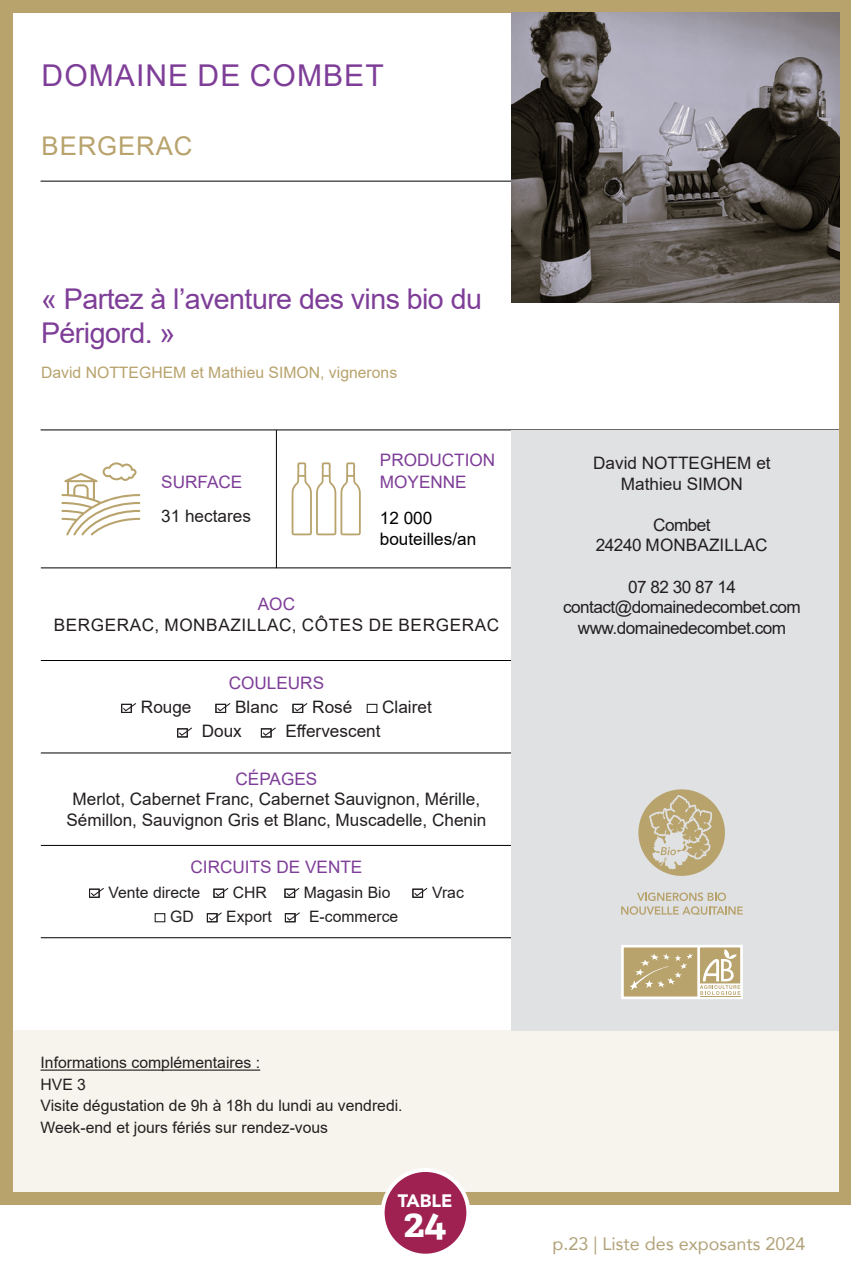
<style>
.page{position:relative;width:851px;height:1276px;background:#fff}
.page>*{position:absolute;margin:0;border:0;box-sizing:border-box;transform-origin:0 0}
.numero_table{font:700 39.9px "Adelle";color:#fff}
.t1{font:30px "Arial";letter-spacing:.035em;color:#7e3e98}
.t2{font:28.5px/34.2px "Arial";letter-spacing:-.02em;color:#7e3e98}
.t3{font:25.8px "Arial";letter-spacing:.035em;color:#b8a36d}
.t4{font:18px "Avenir";color:#b1a279}
.AOP{font:italic 18px "Avenir";color:#a29161}
.t5{font:900 18px "Avenir";color:#fff}
.t6{font:17.1px/20.7px "Arial";color:#231f20;text-align:center}
.t7{font:17.1px/20.7px "Arial";letter-spacing:-.03em;color:#231f20;text-align:center}
.t8{font:17.1px/22.2px "Arial";color:#7e3e98}
.t9{font:17.1px/20.7px "Arial";letter-spacing:.035em;color:#231f20;text-align:center}
.t10{font:17.1px/20.7px "Arial";color:#000}
.t11{font:15.6px/21.6px "Arial";color:#231f20}
.t12{font:15.6px "Arial";color:#b8a36d}
.s1{color:#7e3e98}
</style>
<div class="page">
<hr style="left:41px;top:429px;width:805px;height:1px;background:#000">
<div style="left:89px;top:888px;width:11px;height:10px;border:1px solid #231f20"></div>
<svg style="left:90px;top:888px;width:14px;height:9px"></svg>
<div style="left:213px;top:888px;width:11px;height:10px;border:1px solid #231f20"></div>
<svg style="left:214px;top:888px;width:15px;height:9px"></svg>
<div style="left:284px;top:888px;width:11px;height:10px;border:1px solid #231f20"></div>
<svg style="left:285px;top:888px;width:15px;height:9px"></svg>
<div style="left:412px;top:888px;width:11px;height:10px;border:1px solid #231f20"></div>
<svg style="left:413px;top:888px;width:15px;height:9px"></svg>
<div style="left:155px;top:913px;width:10px;height:9px;border:1px solid #231f20"></div>
<div style="left:207px;top:913px;width:10px;height:9px;border:1px solid #231f20"></div>
<svg style="left:207px;top:912px;width:15px;height:9px"></svg>
<div style="left:285px;top:913px;width:10px;height:9px;border:1px solid #231f20"></div>
<svg style="left:285px;top:912px;width:15px;height:9px"></svg>
<div style="left:121px;top:704px;width:11px;height:9px;border:1px solid #231f20"></div>
<svg style="left:122px;top:703px;width:14px;height:9px"></svg>
<div style="left:215px;top:704px;width:11px;height:9px;border:1px solid #231f20"></div>
<svg style="left:216px;top:703px;width:15px;height:9px"></svg>
<div style="left:292px;top:704px;width:11px;height:9px;border:1px solid #231f20"></div>
<svg style="left:293px;top:703px;width:15px;height:9px"></svg>
<div style="left:366px;top:704px;width:11px;height:9px;border:1px solid #231f20"></div>
<div style="left:177px;top:728px;width:11px;height:9px;border:1px solid #231f20"></div>
<svg style="left:178px;top:727px;width:14px;height:9px"></svg>
<div style="left:261px;top:728px;width:10px;height:9px;border:1px solid #231f20"></div>
<svg style="left:261px;top:727px;width:15px;height:9px"></svg>
<hr style="left:276px;top:430px;width:1px;height:138px;background:#000">
<div style="left:0;top:1030px;width:850px;height:174px;background:#f6f4ec"></div>
<hr style="left:41px;top:567px;width:805px;height:1px;background:#000">
<hr style="left:41px;top:752px;width:805px;height:1px;background:#000">
<hr style="left:41px;top:845px;width:805px;height:1px;background:#000">
<hr style="left:41px;top:937px;width:805px;height:1px;background:#000">
<hr style="left:41px;top:660px;width:477px;height:1px;background:#000">
<hr style="left:41px;top:181px;width:471px;height:1px;background:#000">
<div style="left:512px;top:430px;width:338px;height:600px;background:#e0e1e3"></div>
<div style="left:0;top:0;width:12px;height:1204px;background:#b8a36d"></div>
<div style="left:839px;top:0;width:11px;height:1204px;background:#b8a36d"></div>
<div style="left:0;top:1192px;width:850px;height:12px;background:#b8a36d"></div>
<div style="left:0;top:0;width:850px;height:12px;background:#b8a36d"></div>
<svg style="left:61px;top:462px;width:79px;height:73px"></svg>
<svg style="left:291px;top:462px;width:70px;height:73px"></svg>
<svg style="left:638px;top:789px;width:86px;height:87px"></svg>
<svg style="left:621px;top:892px;width:121px;height:23px"></svg>
<svg style="left:621px;top:945px;width:121px;height:54px"></svg>
<div style="left:623px;top:947px;width:74px;height:49px;background:#b8a36d"></div>
<svg style="left:630px;top:953px;width:63px;height:37px"></svg>
<hr style="left:699px;top:995px;width:41px;height:1px;background:#b8a36d">
<div style="left:699px;top:947px;width:41px;height:36px;background:#b8a36d"></div>
<svg style="left:699px;top:949px;width:41px;height:46px"></svg>
<hr style="left:41px;top:1069px;width:219px;height:1px;background:#231f20">
<img style="left:512px;top:13px;width:327px;height:289px">
<div style="left:382px;top:1170px;width:86px;height:85px;background:#9e2151;border-radius:50%"></div>
<div style="left:380px;top:1168px;width:90px;height:89px;border:4px solid #fff;border-radius:50%"></div>
<p class="t1" style="left:42px;top:55px;width:343px">DOMAINE DE COMBET</p>
<p class="AOP" style="left:108px;top:128px;width:96px">BERGERAC</p>
<p class="t3" style="left:42px;top:128px;width:152px">BERGERAC</p>
<p class="t2" style="left:41px;top:282px;width:442px">« Partez à l’aventure des vins bio du<br>Périgord. »</p>
<p class="t12" style="left:41px;top:361px;width:357px">David NOTTEGHEM et Mathieu SIMON, vignerons</p>
<p class="t6" style="left:161px;top:465px;width:91px;line-height:34.2px;text-align:left"><span class="s1">SURFACE<br></span>31 hectares</p>
<p class="t8" style="left:380px;top:448px;width:117px">PRODUCTION<br>MOYENNE</p>
<p class="t10" style="left:380px;top:507px;width:98px">12 000 bouteilles/an</p>
<p class="t9" style="left:54px;top:593px;width:447px"><span class="s1">AOC<br></span>BERGERAC, MONBAZILLAC, CÔTES DE BERGERAC</p>
<p class="t8" style="left:229px;top:671px;width:97px">COULEURS</p>
<p class="t6" style="left:141px;top:696px;width:52px">Rouge</p>
<p class="t6" style="left:235px;top:696px;width:44px">Blanc</p>
<p class="t6" style="left:312px;top:696px;width:42px">Rosé</p>
<p class="t6" style="left:382px;top:696px;width:51px">Clairet</p>
<p class="t6" style="left:202px;top:721px;width:42px">Doux</p>
<p class="t6" style="left:285px;top:721px;width:97px">Effervescent</p>
<p class="t6" style="left:66px;top:768px;width:421px"><span class="s1">CÉPAGES<br></span>Merlot, Cabernet Franc, Cabernet Sauvignon, Mérille,<br>Sémillon, Sauvignon Gris et Blanc, Muscadelle, Chenin</p>
<p class="t8" style="left:190px;top:856px;width:173px">CIRCUITS DE VENTE</p>
<p class="t11" style="left:108px;top:881px;width:93px">Vente directe</p>
<p class="t11" style="left:233px;top:881px;width:36px">CHR</p>
<p class="t11" style="left:304px;top:881px;width:88px">Magasin Bio</p>
<p class="t11" style="left:432px;top:881px;width:33px">Vrac</p>
<p class="t11" style="left:170px;top:906px;width:25px">GD</p>
<p class="t11" style="left:226px;top:906px;width:47px">Export</p>
<p class="t11" style="left:309px;top:906px;width:91px">E-commerce</p>
<p class="t11" style="left:41px;top:1052px;width:363px">Informations complémentaires :<br>HVE 3<br>Visite dégustation de 9h à 18h du lundi au vendredi.<br>Week-end et jours fériés sur rendez-vous</p>
<p class="t5" style="left:397px;top:1185px;width:56px">TABLE</p>
<p class="numero_table" style="left:403px;top:1197px;width:44px">24</p>
<p class="t6" style="left:593px;top:452px;width:179px">David NOTTEGHEM et<br>Mathieu SIMON</p>
<p class="t6" style="left:595px;top:514px;width:173px">Combet<br>24240 MONBAZILLAC</p>
<p class="t7" style="left:563px;top:576px;width:239px">07 82 30 87 14 contact@domainedecombet.com www.domainedecombet.com</p>
<p class="t4" style="left:552px;top:1229px;width:254px">p.23 | Liste des exposants 2024</p>
</div>
